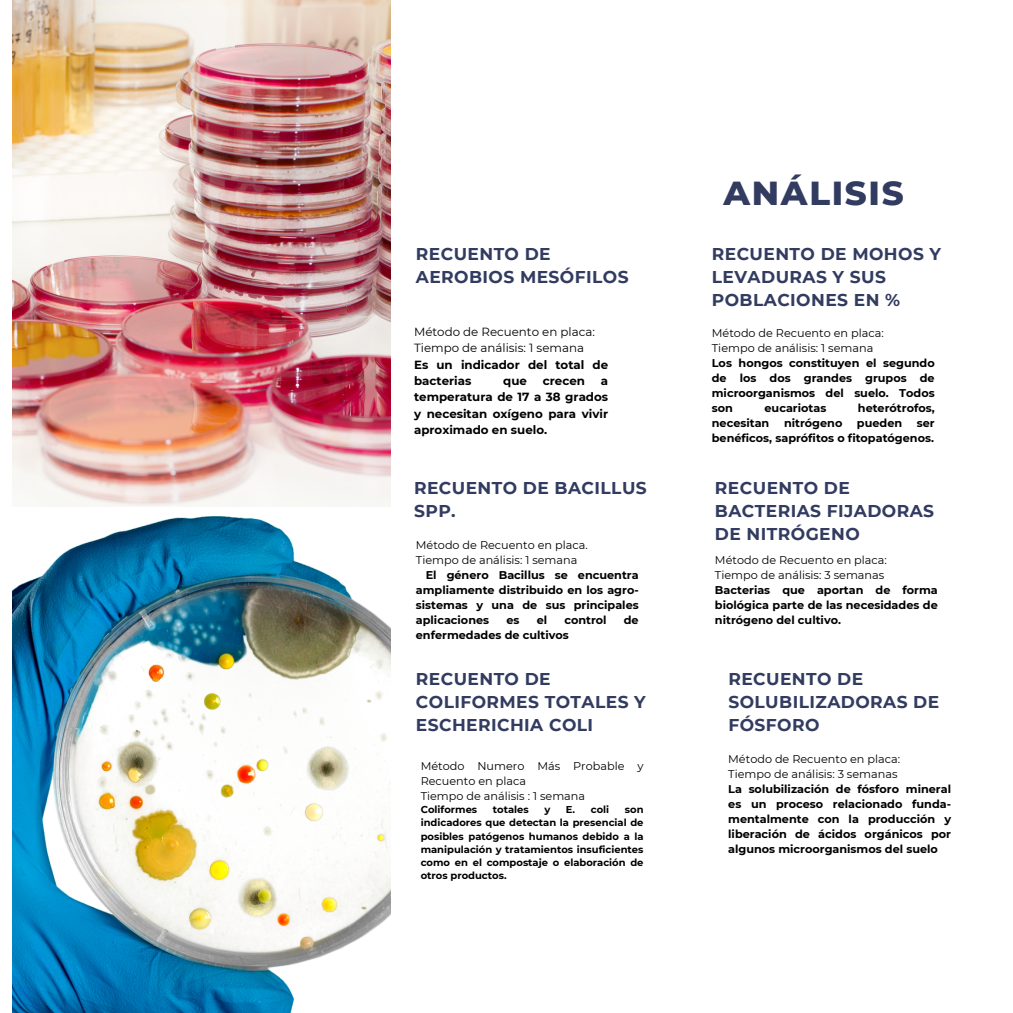
<style>
.page{position:relative;width:1013px;height:1013px;background:#fff}
.page>*{position:absolute;margin:0;border:0;box-sizing:border-box;transform-origin:0 0}
.t1{font:800 34px "Montserrat";letter-spacing:.05em;color:#323b60}
.t2{font:700 17.12px/23px "Montserrat";letter-spacing:.025em;color:#323b60}
.t3{font:11.88px/16.2px "Montserrat";color:#000}
.t4{font:700 11.88px/16.2px "Montserrat";color:#000;text-align:justify}
.t5{font:700 11.25px/15px "Montserrat";color:#000}
.t6{font:11.25px/15px "Montserrat";color:#000}
.t7{font:700 10px/13.2px "Montserrat";color:#000;text-align:justify}
.s1{font-weight:700}
.s2{font-weight:400}
</style>
<div class="page">
<img style="left:12px;top:0;width:379px;height:507px">
<img style="left:12px;top:516px;width:379px;height:496px">
<h2 class="t2" style="left:416px;top:242px;width:214px">RECUENTO DE<br>AEROBIOS MESÓFILOS</h2>
<h3 class="t3" style="left:414px;top:324px;width:196px">Método de Recuento en placa:<br>Tiempo de análisis: 1 semana<br><span class="s1">Es un indicador del total de bacterias</span></h3>
<h3 class="t4" style="left:414px;top:372px;width:196px;text-indent:187px">a temperatura de 17 a 38 grados y necesitan oxígeno para vivir aproximado en suelo.</h3>
<h3 class="t4" style="left:503px;top:372px;width:25px">que</h3>
<h3 class="t4" style="left:543px;top:372px;width:44px">crecen</h3>
<h2 class="t2" style="left:414px;top:476px;width:234px">RECUENTO DE BACILLUS<br>SPP.</h2>
<h3 class="t6" style="left:416px;top:537px;width:173px">Método de Recuento en placa.</h3>
<h3 class="t6" style="left:416px;top:552px;width:163px">Tiempo de análisis: 1 semana</h3>
<h3 class="t5" style="left:425px;top:567px;width:214px">El género Bacillus se encuentra</h3>
<h3 class="t5" style="left:416px;top:582px;width:224px">ampliamente distribuido en los agro-</h3>
<h3 class="t5" style="left:416px;top:597px;width:224px">sistemas y una de sus principales</h3>
<h3 class="t5" style="left:416px;top:612px;width:75px">aplicaciones</h3>
<h3 class="t5" style="left:506px;top:612px;width:15px">es</h3>
<h3 class="t5" style="left:536px;top:612px;width:12px">el</h3>
<h3 class="t5" style="left:564px;top:612px;width:44px">control</h3>
<h3 class="t5" style="left:624px;top:612px;width:16px">de</h3>
<h3 class="t5" style="left:416px;top:627px;width:154px">enfermedades de cultivos</h3>
<h1 class="t2" style="left:416px;top:667px;width:231px">RECUENTO DE<br>COLIFORMES TOTALES Y<br>ESCHERICHIA COLI</h1>
<p class="t6" style="left:421px;top:758px;width:224px">Método Numero Más Probable y<br>Recuento en placa</p>
<p class="t6" style="left:421px;top:788px;width:166px">Tiempo de análisis : 1 semana</p>
<p class="t7" style="left:421px;top:802px;width:58px">Coliformes</p>
<p class="t7" style="left:493px;top:802px;width:37px">totales</p>
<p class="t7" style="left:544px;top:802px;width:7px">y</p>
<p class="t7" style="left:566px;top:802px;width:45px">E. coli</p>
<p class="t7" style="left:421px;top:802px;width:224px;text-indent:204px">son indicadores que detectan la presencial de posibles patógenos humanos debido a la manipulación y tratamientos insuficientes como en el compostaje o elaboración de otros productos.</p>
<h2 class="t1" style="left:723px;top:172px;width:182px">ANÁLISIS</h2>
<h3 class="t2" style="left:712px;top:242px;width:231px">RECUENTO DE MOHOS Y<br>LEVADURAS Y SUS<br>POBLACIONES EN %</h3>
<h2 class="t5" style="left:712px;top:325px;width:224px"><span class="s2">Método de Recuento en placa:<br>Tiempo de análisis: 1 semana<br></span>Los hongos constituyen el segundo de los dos grandes grupos de microorganismos del suelo. Todos son</h2>
<h2 class="t5" style="left:764px;top:400px;width:63px">eucariotas</h2>
<h2 class="t5" style="left:857px;top:400px;width:78px">heterótrofos,</h2>
<h2 class="t5" style="left:712px;top:415px;width:59px">necesitan</h2>
<h2 class="t5" style="left:784px;top:415px;width:60px">nitrógeno</h2>
<h2 class="t5" style="left:857px;top:415px;width:47px">pueden</h2>
<h2 class="t5" style="left:712px;top:415px;width:224px;text-align:right">ser<br>benéficos, saprófitos o fitopatógenos.</h2>
<h3 class="t2" style="left:715px;top:476px;width:221px">RECUENTO DE<br>BACTERIAS FIJADORAS<br>DE NITRÓGENO</h3>
<h2 class="t5" style="left:715px;top:552px;width:224px"><span class="s2">Método de Recuento en placa:<br>Tiempo de análisis: 3 semanas<br></span>Bacterias que aportan de forma biológica parte de las necesidades de nitrógeno del cultivo.</h2>
<h3 class="t2" style="left:728px;top:667px;width:212px">RECUENTO DE<br>SOLUBILIZADORAS DE<br>FÓSFORO</h3>
<h2 class="t5" style="left:728px;top:751px;width:224px"><span class="s2">Método de Recuento en placa:<br>Tiempo de análisis: 3 semanas<br></span>La solubilización de fósforo mineral es un proceso relacionado funda&shy;mentalmente con la producción y liberación de ácidos orgánicos por algunos microorganismos del suelo</h2>
</div>
